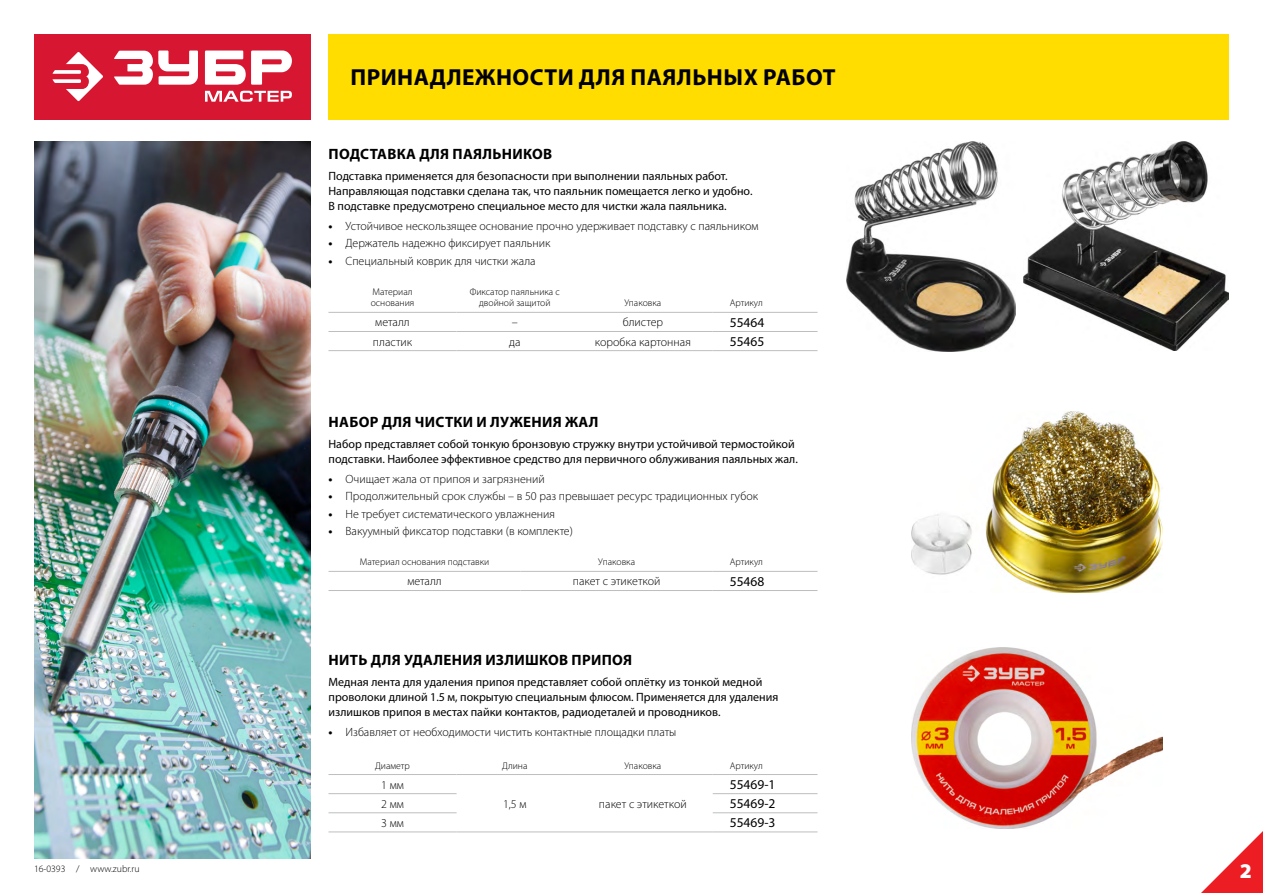
<style>
.page{position:relative;width:1263px;height:893px;background:#fff}
.page>*{position:absolute;margin:0;border:0;box-sizing:border-box;transform-origin:0 0}
.t1{font:700 23.25px "Myriad Pro";color:#000}
.t2{font:900 21px "Myriad Pro";color:#fff}
.t3{font:700 15px "Myriad Pro";letter-spacing:.02em;color:#000}
.t4{font:13.5px "Myriad Pro";color:#000}
.t5{font:12px/15px "Myriad Pro";color:#000}
.t6{font:300 12px "Myriad Pro";color:#000}
.t7{font:300 9.75px/11.2px "Myriad Pro";color:#000}
.s1{font-weight:700}
</style>
<div class="page">
<hr style="left:328px;top:571px;width:193px;height:1px;background:#bcbec0">
<hr style="left:521px;top:571px;width:192px;height:1px;background:#bcbec0">
<hr style="left:328px;top:590px;width:193px;height:1px;background:#bcbec0">
<hr style="left:521px;top:590px;width:192px;height:1px;background:#bcbec0">
<hr style="left:713px;top:571px;width:104px;height:1px;background:#bcbec0">
<hr style="left:713px;top:590px;width:104px;height:1px;background:#bcbec0">
<hr style="left:328px;top:774px;width:129px;height:1px;background:#bcbec0">
<hr style="left:457px;top:774px;width:116px;height:1px;background:#bcbec0">
<hr style="left:573px;top:774px;width:140px;height:1px;background:#bcbec0">
<hr style="left:328px;top:793px;width:129px;height:1px;background:#bcbec0">
<hr style="left:328px;top:812px;width:129px;height:1px;background:#bcbec0">
<hr style="left:328px;top:832px;width:129px;height:1px;background:#bcbec0">
<hr style="left:457px;top:832px;width:116px;height:1px;background:#bcbec0">
<hr style="left:573px;top:832px;width:140px;height:1px;background:#bcbec0">
<hr style="left:713px;top:774px;width:104px;height:1px;background:#bcbec0">
<hr style="left:713px;top:793px;width:104px;height:1px;background:#bcbec0">
<hr style="left:713px;top:812px;width:104px;height:1px;background:#bcbec0">
<hr style="left:713px;top:832px;width:104px;height:1px;background:#bcbec0">
<div style="left:328px;top:34px;width:901px;height:85px;background:#fd0"></div>
<svg style="left:1201px;top:831px;width:62px;height:62px"></svg>
<div style="left:34px;top:34px;width:276px;height:85px;background:#d71732"></div>
<svg style="left:52px;top:52px;width:51px;height:49px"></svg>
<svg style="left:114px;top:51px;width:178px;height:51px"></svg>
<img style="left:912px;top:648px;width:250px;height:180px">
<img style="left:912px;top:411px;width:250px;height:181px">
<img style="left:846px;top:141px;width:169px;height:210px">
<img style="left:1023px;top:141px;width:206px;height:210px">
<img style="left:34px;top:141px;width:276px;height:718px">
<hr style="left:328px;top:312px;width:129px;height:1px;background:#bcbec0">
<hr style="left:457px;top:312px;width:116px;height:1px;background:#bcbec0">
<hr style="left:573px;top:312px;width:140px;height:1px;background:#bcbec0">
<hr style="left:328px;top:331px;width:129px;height:1px;background:#bcbec0">
<hr style="left:457px;top:331px;width:116px;height:1px;background:#bcbec0">
<hr style="left:573px;top:331px;width:140px;height:1px;background:#bcbec0">
<hr style="left:328px;top:350px;width:129px;height:1px;background:#bcbec0">
<hr style="left:457px;top:350px;width:116px;height:1px;background:#bcbec0">
<hr style="left:573px;top:350px;width:140px;height:1px;background:#bcbec0">
<hr style="left:713px;top:350px;width:104px;height:1px;background:#bcbec0">
<hr style="left:713px;top:312px;width:104px;height:1px;background:#bcbec0">
<hr style="left:713px;top:331px;width:104px;height:1px;background:#bcbec0">
<h1 class="t1" style="left:350px;top:62px;width:17px">ПРИНАДЛЕ</h1>
<h1 class="t1" style="left:475px;top:62px;width:37px">ЖНОСТИ</h1>
<h1 class="t1" style="left:579px;top:62px;width:16px">ДЛЯ</h1>
<h1 class="t1" style="left:630px;top:62px;width:16px">ПАЯЛ</h1>
<h1 class="t1" style="left:692px;top:62px;width:32px">ЬНЫХ</h1>
<h1 class="t1" style="left:763px;top:62px;width:16px">РАБОТ</h1>
<p class="t3" style="left:329px;top:144px;width:225px">Подставка для паяльников</p>
<p class="t5" style="left:328px;top:168px;width:426px">Подставка применяется для безопасности при выполнении паяльных работ.<br>Направляющая подставки сделана так, что паяльник помещается легко и удобно.<br>В подставке предусмотрено специальное место для чистки жала паяльника.</p>
<p class="t6" style="left:328px;top:219px;width:432px"><span class="s1">•</span> Устойчивое нескользящее основание прочно удерживает подставку с паяльником</p>
<p class="t6" style="left:328px;top:236px;width:223px"><span class="s1">•</span> Держатель надежно фиксирует паяльник</p>
<p class="t6" style="left:328px;top:254px;width:209px"><span class="s1">•</span> Специальный коврик для чистки жала</p>
<p class="t7" style="left:371px;top:286px;width:45px">Материал основания</p>
<p class="t7" style="left:470px;top:286px;width:92px;text-align:center">Фиксатор паяльника с двойной защитой</p>
<p class="t7" style="left:624px;top:297px;width:38px">Упаковка</p>
<p class="t7" style="left:730px;top:297px;width:35px">Артикул</p>
<p class="t6" style="left:375px;top:315px;width:36px">металл</p>
<p class="t6" style="left:512px;top:315px;width:7px">–</p>
<p class="t6" style="left:623px;top:315px;width:42px">блистер</p>
<p class="t4" style="left:730px;top:314px;width:36px">55464</p>
<p class="t6" style="left:373px;top:334px;width:41px">пластик</p>
<p class="t6" style="left:509px;top:334px;width:13px">да</p>
<p class="t6" style="left:595px;top:334px;width:98px">коробка картонная</p>
<p class="t4" style="left:730px;top:333px;width:36px">55465</p>
<p class="t3" style="left:329px;top:412px;width:271px">Набор для чистки и лужения жал</p>
<p class="t5" style="left:328px;top:436px;width:471px">Набор представляет собой тонкую бронзовую стружку внутри устойчивой термостойкой подставки. Наиболее эффективное средство для первичного облуживания паяльных жал.</p>
<p class="t6" style="left:328px;top:472px;width:218px"><span class="s1">•</span> Очищает жала от припоя и загрязнений</p>
<p class="t6" style="left:328px;top:489px;width:431px"><span class="s1">•</span> Продолжительный срок службы – в 50 раз превышает ресурс традиционных губок</p>
<p class="t6" style="left:328px;top:506px;width:228px"><span class="s1">•</span> Не требует систематического увлажнения</p>
<p class="t6" style="left:328px;top:524px;width:246px"><span class="s1">•</span> Вакуумный фиксатор подставки (в комплекте)</p>
<p class="t7" style="left:360px;top:556px;width:131px">Материал основания подставки</p>
<p class="t7" style="left:598px;top:556px;width:38px">Упаковка</p>
<p class="t7" style="left:730px;top:556px;width:35px">Артикул</p>
<p class="t6" style="left:407px;top:574px;width:36px">металл</p>
<p class="t6" style="left:573px;top:574px;width:89px">пакет с этикеткой</p>
<p class="t4" style="left:730px;top:573px;width:36px">55468</p>
<p class="t3" style="left:329px;top:650px;width:305px">Нить для удаления излишков припоя</p>
<p class="t5" style="left:328px;top:674px;width:451px">Медная лента для удаления припоя представляет собой оплётку из тонкой медной проволоки длиной 1.5 м, покрытую специальным флюсом. Применяется для удаления излишков припоя в местах пайки контактов, радиодеталей и проводников.</p>
<p class="t6" style="left:328px;top:725px;width:349px"><span class="s1">•</span> Избавляет от необходимости чистить контактные площадки платы</p>
<p class="t7" style="left:375px;top:759px;width:36px">Диаметр</p>
<p class="t7" style="left:502px;top:759px;width:27px">Длина</p>
<p class="t7" style="left:624px;top:759px;width:38px">Упаковка</p>
<p class="t7" style="left:730px;top:759px;width:35px">Артикул</p>
<p class="t6" style="left:381px;top:777px;width:24px">1 мм</p>
<p class="t6" style="left:503px;top:796px;width:25px">1,5 м</p>
<p class="t6" style="left:599px;top:796px;width:89px">пакет с этикеткой</p>
<p class="t4" style="left:730px;top:776px;width:47px">55469-1</p>
<p class="t6" style="left:381px;top:796px;width:24px">2 мм</p>
<p class="t4" style="left:730px;top:795px;width:47px">55469-2</p>
<p class="t6" style="left:381px;top:816px;width:24px">3 мм</p>
<p class="t4" style="left:730px;top:815px;width:47px">55469-3</p>
<p class="t7" style="left:34px;top:863px;width:107px">16-0393 / www.zubr.ru</p>
<h2 class="t2" style="left:1240px;top:856px;width:14px">2</h2>
</div>
